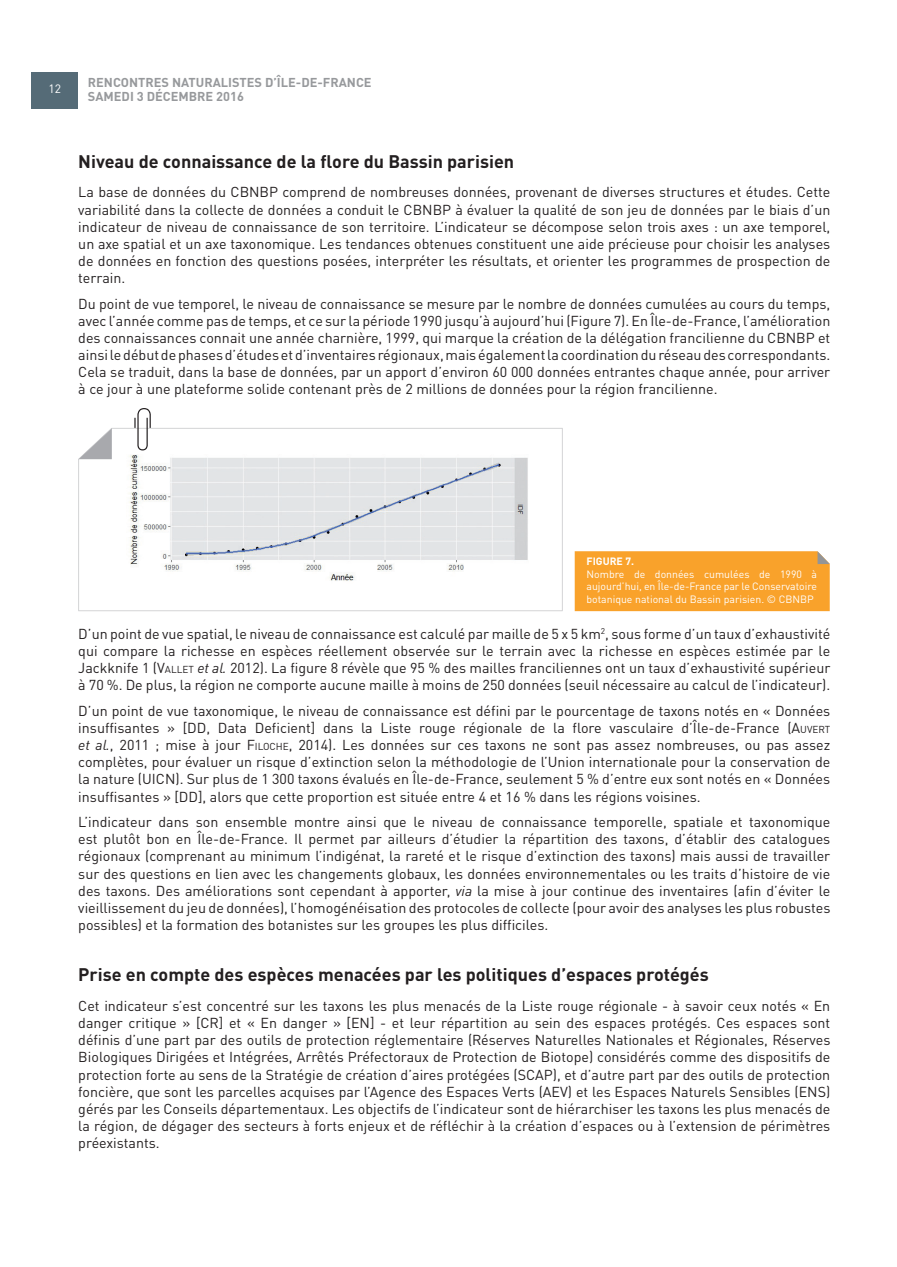
<style>
.page{position:relative;width:897px;height:1267px;background:#fff}
.page>*{position:absolute;margin:0;border:0;box-sizing:border-box;transform-origin:0 0}
.t1{font:700 18px "DINOT";color:#231f20}
.t2{font:14.25px/17.1px "DINOT";color:#231f20;text-align:justify}
.t3{font:700 12.75px/13.5px "DIN";color:#97999c}
.t4{font:12px "DIN";color:#fff}
.t5{font:10.5px/12.6px "DINOT";color:#fff;text-align:justify}
.t6{font:700 10.5px "DIN";color:#fff}
.s1{font-style:inherit}
.s2{font-size:10.05px}
.s3{font-style:italic}
</style>
<div class="page">
<div style="left:32px;top:72px;width:46px;height:36px;background:#556b77"></div>
<svg style="left:78px;top:428px;width:484px;height:183px"></svg>
<div style="left:574px;top:551px;width:255px;height:60px;background:#f9a22b"></div>
<svg style="left:134px;top:408px;width:17px;height:42px"></svg>
<img style="left:126px;top:454px;width:405px;height:129px">
<svg style="left:79px;top:428px;width:33px;height:31px"></svg>
<p class="t4" style="left:49px;top:81px;width:14px">12</p>
<p class="t3" style="left:88px;top:75px;width:285px">RENCONTRES NATURALISTES D’ÎLE-DE-FRANCE<br>SAMEDI 3 DÉCEMBRE 2016</p>
<p class="t1" style="left:78px;top:149px;width:437px">Niveau de connaissance de la flore du Bassin parisien</p>
<p class="t2" style="left:78px;top:183px;width:753px">La base de données du CBNBP comprend de nombreuses données, provenant de diverses structures et études. Cette variabilité dans la collecte de données a conduit le CBNBP à évaluer la qualité de son jeu de données par le biais d’un indicateur de niveau de connaissance de son territoire. L’indicateur se décompose selon trois axes : un axe temporel, un axe spatial et un axe taxonomique. Les tendances obtenues constituent une aide précieuse pour choisir les analyses de données en fonction des questions posées, interpréter les résultats, et orienter les programmes de prospection de terrain.</p>
<p class="t2" style="left:78px;top:295px;width:753px">Du point de vue temporel, le niveau de connaissance se mesure par le nombre de données cumulées au cours du temps, avec l’année comme pas de temps, et ce sur la période 1990 jusqu’à aujourd’hui (Figure 7). En Île-de-France, l’amélioration des connaissances connait une année charnière, 1999, qui marque la création de la délégation francilienne du CBNBP et ainsi le début de phases d’études et d’inventaires régionaux, mais également la coordination du réseau des correspondants.<br>Cela se traduit, dans la base de données, par un apport d’environ 60 000 données entrantes chaque année, pour arriver à ce jour à une plateforme solide contenant près de 2 millions de données pour la région francilienne.</p>
<p class="t6" style="left:586px;top:554px;width:49px">FIGURE 7.</p>
<p class="t5" style="left:586px;top:567px;width:232px">Nombre de données cumulées de 1990 à aujourd’hui, en Île-de-France par le Conservatoire botanique national du Bassin parisien. © CBNBP</p>
<p class="t2" style="left:78px;top:625px;width:753px">D’un point de vue spatial, le niveau de connaissance est calculé par maille de 5 x 5 km<sup>2</sup>, sous forme d’un taux d’exhaustivité qui compare la richesse en espèces réellement observée sur le terrain avec la richesse en espèces estimée par le Jackknife 1 (<span class="s1">V</span><span class="s2">ALLET</span> <span class="s3">et al.</span> 2012). La figure 8 révèle que 95 % des mailles franciliennes ont un taux d’exhaustivité supérieur à 70 %. De plus, la région ne comporte aucune maille à moins de 250 données (seuil nécessaire au calcul de l’indicateur).</p>
<p class="t2" style="left:78px;top:702px;width:753px">D’un point de vue taxonomique, le niveau de connaissance est défini par le pourcentage de taxons notés en « Données insuffisantes » [DD, Data Deficient] dans la Liste rouge régionale de la flore vasculaire d’Île-de-France (<span class="s1">A</span><span class="s2">UVERT </span><span class="s3">et al.</span>, 2011 ; mise à jour <span class="s1">F</span><span class="s2">ILOCHE</span>, 2014). Les données sur ces taxons ne sont pas assez nombreuses, ou pas assez complètes, pour évaluer un risque d’extinction selon la méthodologie de l’Union internationale pour la conservation de la nature (UICN). Sur plus de 1 300 taxons évalués en Île-de-France, seulement 5 % d’entre eux sont notés en « Données insuffisantes » [DD], alors que cette proportion est située entre 4 et 16 % dans les régions voisines.</p>
<p class="t2" style="left:78px;top:813px;width:753px">L’indicateur dans son ensemble montre ainsi que le niveau de connaissance temporelle, spatiale et taxonomique est plutôt bon en Île-de-France. Il permet par ailleurs d’étudier la répartition des taxons, d’établir des catalogues régionaux (comprenant au minimum l’indigénat, la rareté et le risque d’extinction des taxons) mais aussi de travailler sur des questions en lien avec les changements globaux, les données environnementales ou les traits d’histoire de vie des taxons. Des améliorations sont cependant à apporter, <span class="s3">via</span> la mise à jour continue des inventaires (afin d’éviter le vieillissement du jeu de données), l’homogénéisation des protocoles de collecte (pour avoir des analyses les plus robustes possibles) et la formation des botanistes sur les groupes les plus difficiles.</p>
<p class="t1" style="left:78px;top:962px;width:632px">Prise en compte des espèces menacées par les politiques d’espaces protégés</p>
<p class="t2" style="left:78px;top:997px;width:753px">Cet indicateur s’est concentré sur les taxons les plus menacés de la Liste rouge régionale - à savoir ceux notés « En danger critique » [CR] et « En danger » [EN] - et leur répartition au sein des espaces protégés. Ces espaces sont définis d’une part par des outils de protection réglementaire (Réserves Naturelles Nationales et Régionales, Réserves Biologiques Dirigées et Intégrées, Arrêtés Préfectoraux de Protection de Biotope) considérés comme des dispositifs de protection forte au sens de la Stratégie de création d’aires protégées (SCAP), et d’autre part par des outils de protection foncière, que sont les parcelles acquises par l’Agence des Espaces Verts (AEV) et les Espaces Naturels Sensibles (ENS) gérés par les Conseils départementaux. Les objectifs de l’indicateur sont de hiérarchiser les taxons les plus menacés de la région, de dégager des secteurs à forts enjeux et de réfléchir à la création d’espaces ou à l’extension de périmètres préexistants.</p>
</div>
